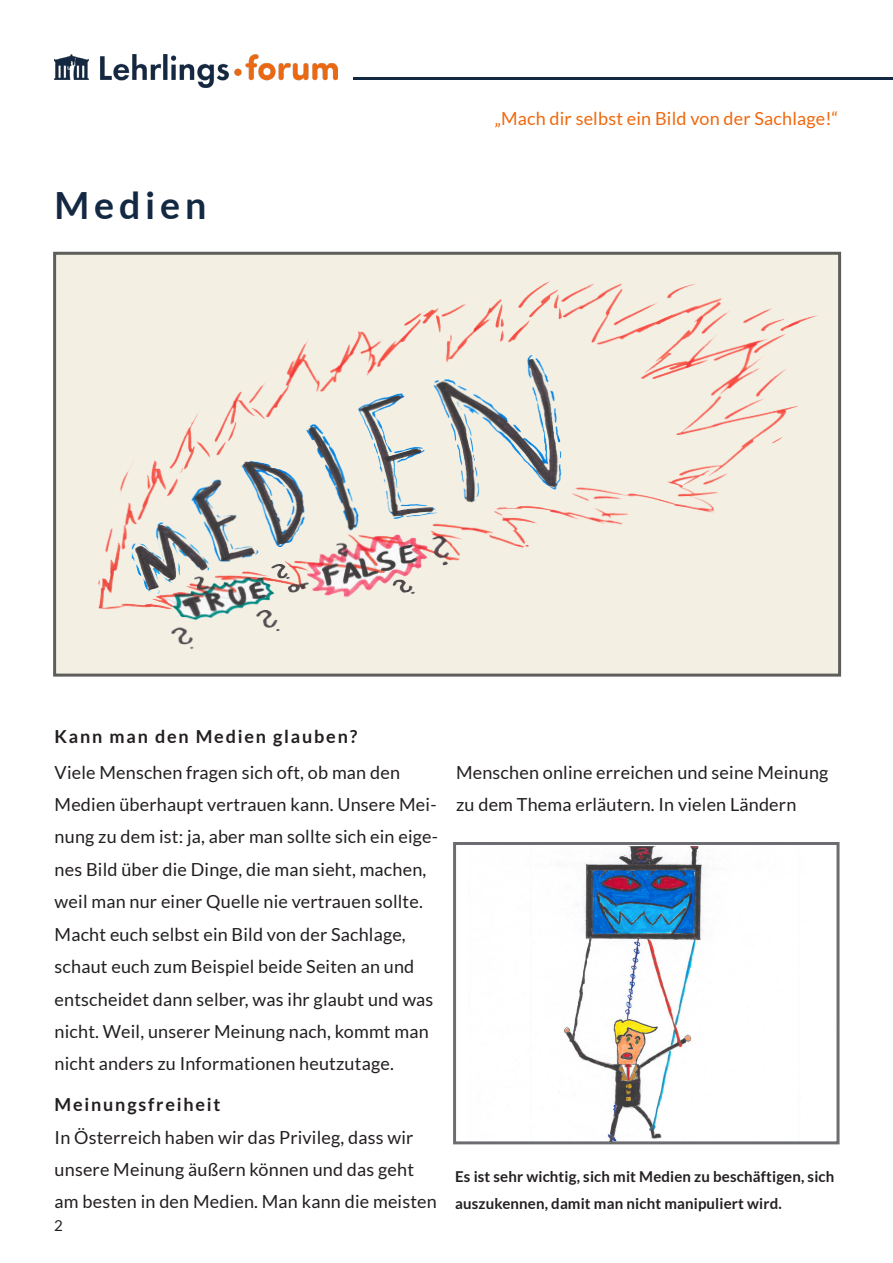
<style>
.page{position:relative;width:893px;height:1263px;background:#fff}
.page>*{position:absolute;margin:0;border:0;box-sizing:border-box;transform-origin:0 0}
.t1{font:700 37.5px "Lato";letter-spacing:.13em;color:#132843}
.t2{font:18px/32.4px "Lato";letter-spacing:.01em;color:#231f20}
.t3{font:18px "Lato";letter-spacing:.01em;color:#f0680d}
.t4{font:700 18px "Lato";letter-spacing:.1em;color:#231f20}
.t5{font:700 15px/27px "Lato";letter-spacing:.01em;color:#231f20}
.t6{font:15px "Lato";color:#231f20}
.s1{font-weight:700}
</style>
<div class="page">
<hr style="left:354px;top:77px;width:539px;height:3px;background:#132843">
<img style="left:54px;top:54px;width:284px;height:34px">
<img style="left:57px;top:263px;width:780px;height:410px">
<div style="left:53px;top:252px;width:788px;height:425px;border:3px solid #5d5e5c"></div>
<img style="left:559px;top:846px;width:242px;height:294px">
<div style="left:453px;top:842px;width:386px;height:302px;border:3px solid #6c6d70"></div>
<p class="t1" style="left:55px;top:184px;width:153px">Medien</p>
<p class="t3" style="left:494px;top:108px;width:345px">„Mach dir selbst ein Bild von der Sachlage!“</p>
<p class="t4" style="left:55px;top:726px;width:304px">Kann man den Medien glauben?</p>
<p class="t2" style="left:55px;top:756px;width:385px">Viele Menschen fragen sich oft, ob man den Medien überhaupt vertrauen kann. Unsere Mei&shy;nung zu dem ist: ja, aber man sollte sich ein eige&shy;nes Bild über die Dinge, die man sieht, machen, weil man nur einer Quelle nie vertrauen sollte.<br>Macht euch selbst ein Bild von der Sachlage, schaut euch zum Beispiel beide Seiten an und entscheidet dann selber, was ihr glaubt und was nicht. Weil, unserer Meinung nach, kommt man nicht anders zu Informationen heutzutage.</p>
<p class="t2" style="left:55px;top:1088px;width:384px"><span class="s1">Meinungsfreiheit<br></span>In Österreich haben wir das Privileg, dass wir unsere Meinung äußern können und das geht am besten in den Medien. Man kann die meisten</p>
<p class="t6" style="left:54px;top:1218px;width:10px">2</p>
<p class="t2" style="left:456px;top:756px;width:374px">Menschen online erreichen und seine Meinung zu dem Thema erläutern. In vielen Ländern</p>
<p class="t5" style="left:455px;top:1163px;width:381px">Es ist sehr wichtig, sich mit Medien zu beschäftigen, sich auszukennen, damit man nicht manipuliert wird.</p>
</div>
